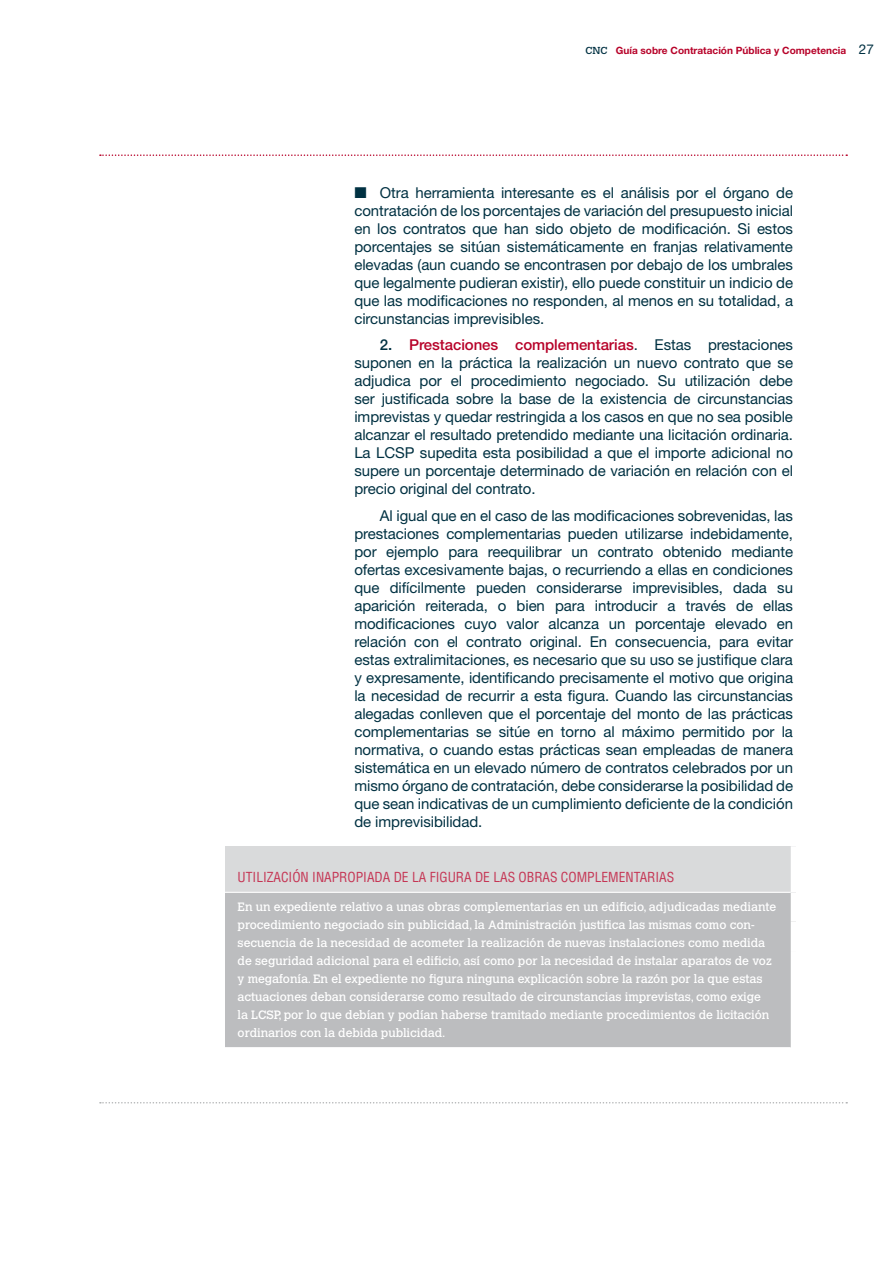
<style>
.page{position:relative;width:893px;height:1263px;background:#fff}
.page>*{position:absolute;margin:0;border:0;box-sizing:border-box;transform-origin:0 0}
.t1{font:15px/18px "Helvetica Neue";letter-spacing:-.005em;color:#003142;text-align:justify}
.t2{font:condensed 13.5px "Helvetica";color:#c53554}
.t3{font:12px/18px "Calvert MT Std";letter-spacing:-.005em;color:#fff}
.t4{font:700 10.05px "Helvetica Neue";color:#b70229}
.s1{font-family:"Calvert MT Std";font-weight:400;color:#003142}
.s2{font-weight:400;font-size:13.5px;color:#003142}
.s3{font-family:"Flama";font-weight:300}
.s4{font-weight:500}
.s5{font-weight:500;color:#b70229}
</style>
<div class="page">
<svg style="left:100px;top:1102px;width:747px;height:1px"></svg>
<svg style="left:100px;top:154px;width:747px;height:2px"></svg>
<div style="left:225px;top:846px;width:570px;height:46px;background:#d9dadb"></div>
<div style="left:225px;top:892px;width:570px;height:156px;background:#bcbdbf"></div>
<div style="left:791px;top:846px;width:9px;height:46px;background:#fff"></div>
<div style="left:791px;top:892px;width:9px;height:30px;background:#fff"></div>
<div style="left:791px;top:922px;width:9px;height:29px;background:#fff"></div>
<div style="left:791px;top:951px;width:9px;height:97px;background:#fff"></div>
<hr style="left:225px;top:892px;width:566px;height:1px;background:#fff">
<hr style="left:225px;top:1047px;width:566px;height:1px;background:#fff">
<p class="t4" style="left:585px;top:44px;width:290px"><span class="s1">CNC</span> Guía sobre Contratación Pública y Competencia <span class="s2">27</span></p>
<p class="t1" style="left:354px;top:183px;width:440px"><span class="s3">π</span> Otra herramienta interesante es el análisis por el órgano de contratación de los porcentajes de variación del presupuesto inicial en los contratos que han sido objeto de modificación. Si estos porcentajes se sitúan sistemáticamente en franjas relativamente elevadas (aun cuando se encontrasen por debajo de los umbrales que legalmente pudieran existir), ello puede constituir un indicio de que las modificaciones no responden, al menos en su totalidad, a circunstancias imprevisibles.</p>
<p class="t1" style="left:354px;top:336px;width:440px;text-indent:26px"><span class="s4">2.</span> <span class="s5">Prestaciones complementarias</span>. Estas prestaciones suponen en la práctica la realización un nuevo contrato que se adjudica por el procedimiento negociado. Su utilización debe ser justificada sobre la base de la existencia de circunstancias imprevistas y quedar restringida a los casos en que no sea posible alcanzar el resultado pretendido mediante una licitación ordinaria.<br>La LCSP supedita esta posibilidad a que el importe adicional no supere un porcentaje determinado de variación en relación con el precio original del contrato.</p>
<p class="t1" style="left:354px;top:506px;width:440px;text-indent:26px">Al igual que en el caso de las modificaciones sobrevenidas, las prestaciones complementarias pueden utilizarse indebidamente, por ejemplo para reequilibrar un contrato obtenido mediante ofertas excesivamente bajas, o recurriendo a ellas en condiciones que difícilmente pueden considerarse imprevisibles, dada su aparición reiterada, o bien para introducir a través de ellas modificaciones cuyo valor alcanza un porcentaje elevado en relación con el contrato original. En consecuencia, para evitar estas extralimitaciones, es necesario que su uso se justifique clara y expresamente, identificando precisamente el motivo que origina la necesidad de recurrir a esta figura. Cuando las circunstancias alegadas conlleven que el porcentaje del monto de las prácticas complementarias se sitúe en torno al máximo permitido por la normativa, o cuando estas prácticas sean empleadas de manera sistemática en un elevado número de contratos celebrados por un mismo órgano de contratación, debe considerarse la posibilidad de que sean indicativas de un cumplimiento deficiente de la condición de imprevisibilidad.</p>
<p class="t2" style="left:238px;top:869px;width:16px">UTILIZACIÓN</p>
<p class="t2" style="left:312px;top:869px;width:8px">INAPROPIADA</p>
<p class="t2" style="left:394px;top:869px;width:44px">DELAFIGURA</p>
<p class="t2" style="left:475px;top:869px;width:27px">DE LAS</p>
<p class="t2" style="left:519px;top:869px;width:24px">OBRAS</p>
<p class="t2" style="left:561px;top:869px;width:9px">COMPLEMENTARIAS</p>
<p class="t3" style="left:238px;top:898px;width:540px">En un expediente relativo a unas obras complementarias en un edificio, adjudicadas mediante procedimiento negociado sin publicidad, la Administración justifica las mismas como con&shy;secuencia de la necesidad de acometer la realización de nuevas instalaciones como medida de seguridad adicional para el edificio, así como por la necesidad de instalar aparatos de voz y megafonía. En el expediente no figura ninguna explicación sobre la razón por la que estas actuaciones deban considerarse como resultado de circunstancias imprevistas, como exige<br>la LCSP, por lo que debían y podían haberse tramitado mediante procedimientos de licitación ordinarios con la debida publicidad.</p>
</div>
